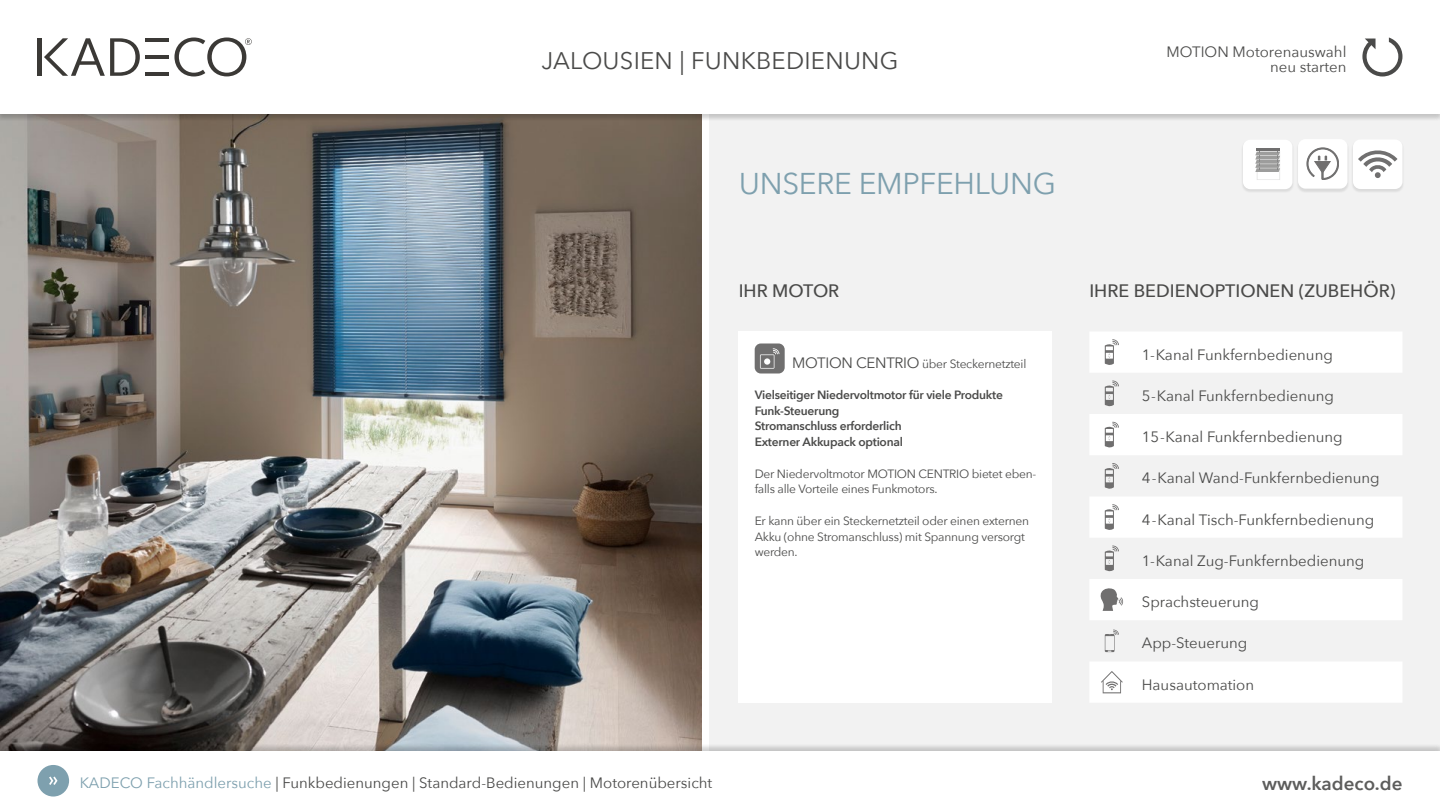
<style>
.page{position:relative;width:1440px;height:810px;background:#fff}
.page>*{position:absolute;margin:0;border:0;box-sizing:border-box;transform-origin:0 0}
.t1{font:30px "Avenir Next";letter-spacing:-.01em;color:#7ea0ae}
.t2{font:24px "Avenir Next";letter-spacing:.01em;color:#4a4a49}
.t3{font:600 18.75px "Avenir Next";color:#4a4a49}
.t4{font:800 18.75px "Futura Std";color:#4a4a49}
.t5{font:500 18px "Avenir Next";color:#4a4a49}
.t6{font:15px/15px "Avenir Next";color:#4a4a49;text-align:right}
.t7{font:12px/15.8px "Avenir Next";letter-spacing:-.02em;color:#4a4a49}
.t8{font:600 12px/15.8px "Avenir Next";letter-spacing:-.02em;color:#4a4a49}
.s1{font-size:15px}
.s2{color:#7ea0ae}
</style>
<div class="page">
<img style="left:1px;top:122px;width:700px;height:622px">
<div style="left:710px;top:16px;width:730px;height:766px;background:#f2f2f2"></div>
<div style="left:739px;top:332px;width:313px;height:371px;background:#fff"></div>
<div style="left:0;top:0;width:1440px;height:122px;background:#000;opacity:.1"></div>
<div style="left:0;top:0;width:1440px;height:114px;background:#fff"></div>
<div style="left:0;top:744px;width:1440px;height:66px;background:#000;opacity:.1"></div>
<div style="left:0;top:752px;width:1440px;height:58px;background:#fff"></div>
<svg style="left:1090px;top:332px;width:312px;height:370px;fill:#fff"></svg>
<svg style="left:1105px;top:339px;width:14px;height:26px"></svg>
<svg style="left:1105px;top:381px;width:14px;height:25px"></svg>
<svg style="left:1105px;top:422px;width:14px;height:25px"></svg>
<svg style="left:1105px;top:463px;width:14px;height:26px"></svg>
<svg style="left:1105px;top:504px;width:14px;height:26px"></svg>
<svg style="left:1105px;top:546px;width:14px;height:25px"></svg>
<svg style="left:1101px;top:589px;width:22px;height:22px"></svg>
<svg style="left:1105px;top:630px;width:14px;height:22px"></svg>
<svg style="left:1101px;top:671px;width:22px;height:22px"></svg>
<div style="left:1351px;top:140px;width:53px;height:53px;background:#000;opacity:.1"></div>
<div style="left:1353px;top:140px;width:50px;height:49px;background:#fff;border-radius:7px"></div>
<svg style="left:1358px;top:150px;width:40px;height:28px"></svg>
<div style="left:755px;top:344px;width:30px;height:30px;background:#706f6f;border-radius:6px"></div>
<svg style="left:760px;top:348px;width:19px;height:21px"></svg>
<div style="left:764px;top:358px;width:6px;height:7px;background:#fff;border-radius:50%"></div>
<div style="left:1241px;top:140px;width:53px;height:53px;background:#000;opacity:.1"></div>
<div style="left:1243px;top:140px;width:49px;height:49px;background:#fff;border-radius:7px"></div>
<svg style="left:1255px;top:150px;width:25px;height:30px"></svg>
<hr style="left:1257px;top:148px;width:23px;height:2px;background:#706f6f">
<svg style="left:1362px;top:38px;width:40px;height:38px"></svg>
<hr style="left:145px;top:72px;width:24px;height:4px;background:#3b3936">
<hr style="left:145px;top:38px;width:24px;height:4px;background:#3b3936">
<hr style="left:145px;top:55px;width:24px;height:4px;background:#3b3936">
<svg style="left:44px;top:38px;width:96px;height:38px"></svg>
<svg style="left:174px;top:38px;width:78px;height:38px"></svg>
<hr style="left:38px;top:38px;width:4px;height:38px;background:#3b3936">
<div style="left:37px;top:765px;width:32px;height:32px;background:#7ea0ae;border-radius:50%"></div>
<svg style="left:49px;top:777px;width:9px;height:8px"></svg>
<div style="left:1296px;top:139px;width:53px;height:54px;background:#000;opacity:.1"></div>
<div style="left:1298px;top:139px;width:50px;height:50px;background:#fff;border-radius:8px"></div>
<svg style="left:1307px;top:148px;width:32px;height:32px"></svg>
<h2 class="t2" style="left:541px;top:40px;width:359px">JALOUSIEN | FUNKBEDIENUNG</h2>
<h1 class="t1" style="left:739px;top:158px;width:319px">UNSERE EMPFEHLUNG</h1>
<p class="t6" style="left:1167px;top:44px;width:181px">MOTION Motorenauswahl neu starten</p>
<p class="t5" style="left:739px;top:275px;width:102px">IHR MOTOR</p>
<p class="t5" style="left:1089px;top:275px;width:308px">IHRE BEDIENOPTIONEN (ZUBEHÖR)</p>
<p class="t7" style="left:792px;top:355px;width:236px"><span class="s1">MOTION CENTRIO</span> über Steckernetzteil</p>
<p class="t8" style="left:755px;top:387px;width:250px">Vielseitiger Niedervoltmotor für viele Produkte<br>Funk-Steuerung<br>Stromanschluss erforderlich<br>Externer Akkupack optional</p>
<p class="t7" style="left:755px;top:465px;width:283px">Der Niedervoltmotor MOTION CENTRIO bietet eben&shy;falls alle Vorteile eines Funkmotors.</p>
<p class="t7" style="left:755px;top:512px;width:276px">Er kann über ein Steckernetzteil oder einen externen<br>Akku (ohne Stromanschluss) mit Spannung versorgt werden.</p>
<p class="t6" style="left:1142px;top:346px;width:193px">1-Kanal Funkfernbedienung</p>
<p class="t6" style="left:1142px;top:388px;width:194px">5-Kanal Funkfernbedienung</p>
<p class="t6" style="left:1142px;top:429px;width:202px">15-Kanal Funkfernbedienung</p>
<p class="t6" style="left:1142px;top:470px;width:239px">4-Kanal Wand-Funkfernbedienung</p>
<p class="t6" style="left:1142px;top:511px;width:234px">4-Kanal Tisch-Funkfernbedienung</p>
<p class="t6" style="left:1142px;top:553px;width:224px">1-Kanal Zug-Funkfernbedienung</p>
<p class="t6" style="left:1142px;top:594px;width:119px">Sprachsteuerung</p>
<p class="t6" style="left:1142px;top:635px;width:107px">App-Steuerung</p>
<p class="t6" style="left:1142px;top:676px;width:114px">Hausautomation</p>
<p class="t4" style="left:1270px;top:770px;width:124px">www.kadeco d</p>
<p class="t6" style="left:80px;top:775px;width:634px"><span class="s2">KADECO Fachhändlersuche</span> | Funkbedienungen | Standard-Bedienungen | Motorenübersicht</p>
<p class="t3" style="left:1262px;top:768px;width:142px">www.kadeco.de</p>
</div>
